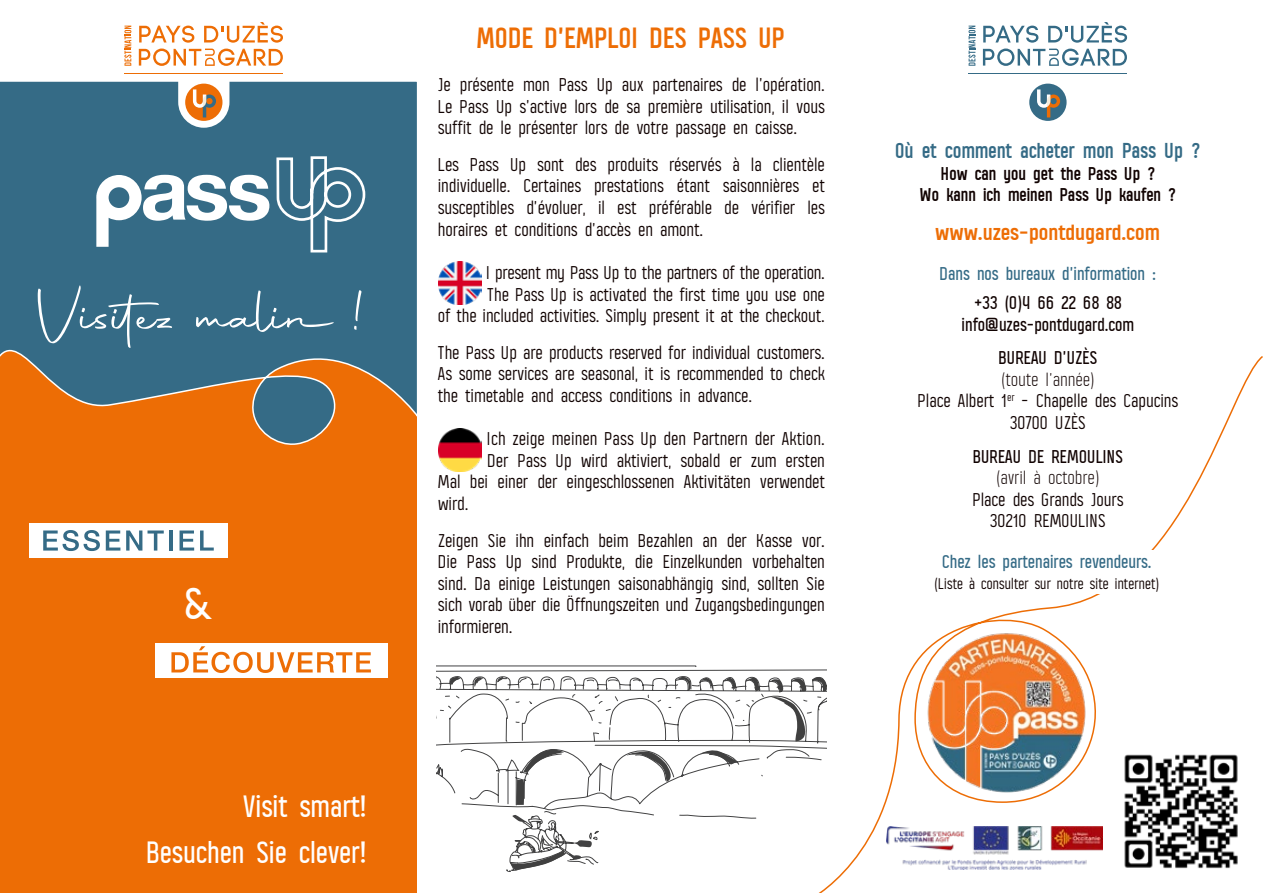
<style>
.page{position:relative;width:1263px;height:893px;background:#fff}
.page>*{position:absolute;margin:0;border:0;box-sizing:border-box;transform-origin:0 0}
.t1{font:63px "Autography";color:#fff}
.t2{font:500 43.5px "Alasar";color:#fff}
.t3{font:500 30px/46.5px "Alasar";color:#fff;text-align:right}
.t4{font:700 28.5px "Alasar";color:#ed6d05}
.t5{font:700 21.3px "Alasar";color:#ed6d05;scale:1.11 1}
.t6{font:700 21px "Alasar";color:#356b86}
.t7{font:18px/21.6px "Alasar";color:#110302;text-align:justify}
.t8{font:500 18px/21.6px "Alasar";color:#110302;text-align:center}
.t9{font:500 18px "Alasar";color:#356b86}
.t10{font:700 18px/21.6px "Alasar";color:#110302;text-align:center}
.t11{font:300 18px "Alasar";color:#110302}
.t12{font:15px "Alasar";color:#110302}
.s1{font-weight:300}
</style>
<div class="page">
<svg style="left:599px;top:665px;width:206px;height:153px"></svg>
<svg style="left:627px;top:751px;width:48px;height:31px"></svg>
<svg style="left:700px;top:749px;width:38px;height:15px"></svg>
<svg style="left:770px;top:677px;width:35px;height:67px"></svg>
<svg style="left:747px;top:677px;width:14px;height:14px"></svg>
<svg style="left:725px;top:678px;width:11px;height:13px"></svg>
<svg style="left:701px;top:677px;width:12px;height:13px"></svg>
<svg style="left:677px;top:676px;width:14px;height:14px"></svg>
<img style="left:439px;top:262px;width:43px;height:42px">
<img style="left:439px;top:429px;width:42px;height:42px">
<div style="left:0;top:270px;width:417px;height:623px;background:#ed6d05"></div>
<svg style="left:0;top:81px;width:417px;height:364px"></svg>
<div style="left:155px;top:644px;width:232px;height:34px;background:#fff"></div>
<svg style="left:171px;top:646px;width:428px;height:226px"></svg>
<div style="left:29px;top:524px;width:198px;height:34px;background:#fff"></div>
<svg style="left:43px;top:530px;width:57px;height:21px"></svg>
<svg style="left:106px;top:530px;width:14px;height:21px"></svg>
<svg style="left:126px;top:530px;width:38px;height:21px"></svg>
<hr style="left:169px;top:530px;width:3px;height:21px;background:#356b86">
<svg style="left:180px;top:530px;width:14px;height:21px"></svg>
<svg style="left:200px;top:530px;width:14px;height:21px"></svg>
<svg style="left:275px;top:155px;width:92px;height:99px;background:#558299"></svg>
<svg style="left:96px;top:175px;width:173px;height:72px"></svg>
<svg style="left:119px;top:22px;width:169px;height:106px"></svg>
<svg style="left:805px;top:356px;width:458px;height:537px"></svg>
<img style="left:1120px;top:750px;width:121px;height:122px">
<div style="left:935px;top:550px;width:225px;height:44px;background:#fff"></div>
<img style="left:925px;top:631px;width:161px;height:162px">
<img style="left:887px;top:826px;width:215px;height:43px">
<svg style="left:968px;top:22px;width:160px;height:99px"></svg>
<h1 class="t1" style="left:36px;top:275px;width:330px">Visitez malin !</h1>
<h2 class="t2" style="left:186px;top:576px;width:30px">&amp;</h2>
<h3 class="t3" style="left:148px;top:782px;width:222px">Visit smart!<br>Besuchen Sie clever!</h3>
<h3 class="t4" style="left:478px;top:20px;width:310px">MODE D’EMPLOI DES PASS UP</h3>
<p class="t7" style="left:439px;top:73px;width:388px">Je présente mon Pass Up aux partenaires de l’opération.<br>Le Pass Up s’active lors de sa première utilisation, il vous suffit de le présenter lors de votre passage en caisse.</p>
<p class="t7" style="left:439px;top:153px;width:388px">Les Pass Up sont des produits réservés à la clientèle individuelle. Certaines prestations étant saisonnières et susceptibles d’évoluer, il est préférable de vérifier les horaires et conditions d’accès en amont.</p>
<p class="t7" style="left:439px;top:261px;width:388px;text-align:right">I present my Pass Up to the partners of the operation.<br>The Pass Up is activated the first time you use one<br>of the included activities. Simply present it at the checkout.</p>
<p class="t7" style="left:439px;top:341px;width:388px">The Pass Up are products reserved for individual customers.<br>As some services are seasonal, it is recommended to check the timetable and access conditions in advance.</p>
<p class="t7" style="left:488px;top:427px;width:339px">Ich zeige meinen Pass Up den Partnern der Aktion.</p>
<p class="t7" style="left:488px;top:449px;width:339px">Der Pass Up wird aktiviert, sobald er zum ersten</p>
<p class="t7" style="left:439px;top:471px;width:388px">Mal bei einer der eingeschlossenen Aktivitäten verwendet</p>
<p class="t7" style="left:439px;top:492px;width:32px">wird.</p>
<p class="t7" style="left:439px;top:529px;width:388px">Zeigen Sie ihn einfach beim Bezahlen an der Kasse vor.<br>Die Pass Up sind Produkte, die Einzelkunden vorbehalten sind. Da einige Leistungen saisonabhängig sind, sollten Sie sich vorab über die Öffnungszeiten und Zugangsbedingungen</p>
<p class="t7" style="left:439px;top:615px;width:76px">informieren.</p>
<p class="t6" style="left:896px;top:137px;width:307px">Où et comment acheter mon Pass Up ?</p>
<p class="t10" style="left:921px;top:162px;width:257px">How can you get the Pass Up ?<br>Wo kann ich meinen Pass Up kaufen ?</p>
<p class="t5" style="left:937px;top:219px;width:204px">www.uzes-pontdugard.com</p>
<p class="t9" style="left:941px;top:262px;width:218px">Dans nos bureaux d’information :</p>
<p class="t8" style="left:962px;top:291px;width:174px">+33 (0)4 66 22 68 88 info@uzes-pontdugard.com</p>
<p class="t8" style="left:999px;top:346px;width:100px">BUREAU D’UZÈS</p>
<p class="t7" style="left:919px;top:368px;width:262px;text-align:center"><span class="s1">(toute l’année)<br></span>Place Albert 1<sup>er</sup> - Chapelle des Capucins<br>30700 UZÈS</p>
<p class="t8" style="left:974px;top:445px;width:152px">BUREAU DE REMOULINS</p>
<p class="t11" style="left:997px;top:468px;width:105px">(avril à octobre)</p>
<p class="t7" style="left:973px;top:488px;width:152px;text-align:center">Place des Grands Jours<br>30210 REMOULINS</p>
<p class="t9" style="left:943px;top:550px;width:211px">Chez les partenaires revendeurs.</p>
<p class="t12" style="left:935px;top:574px;width:226px">(Liste à consulter sur notre site internet)</p>
</div>
